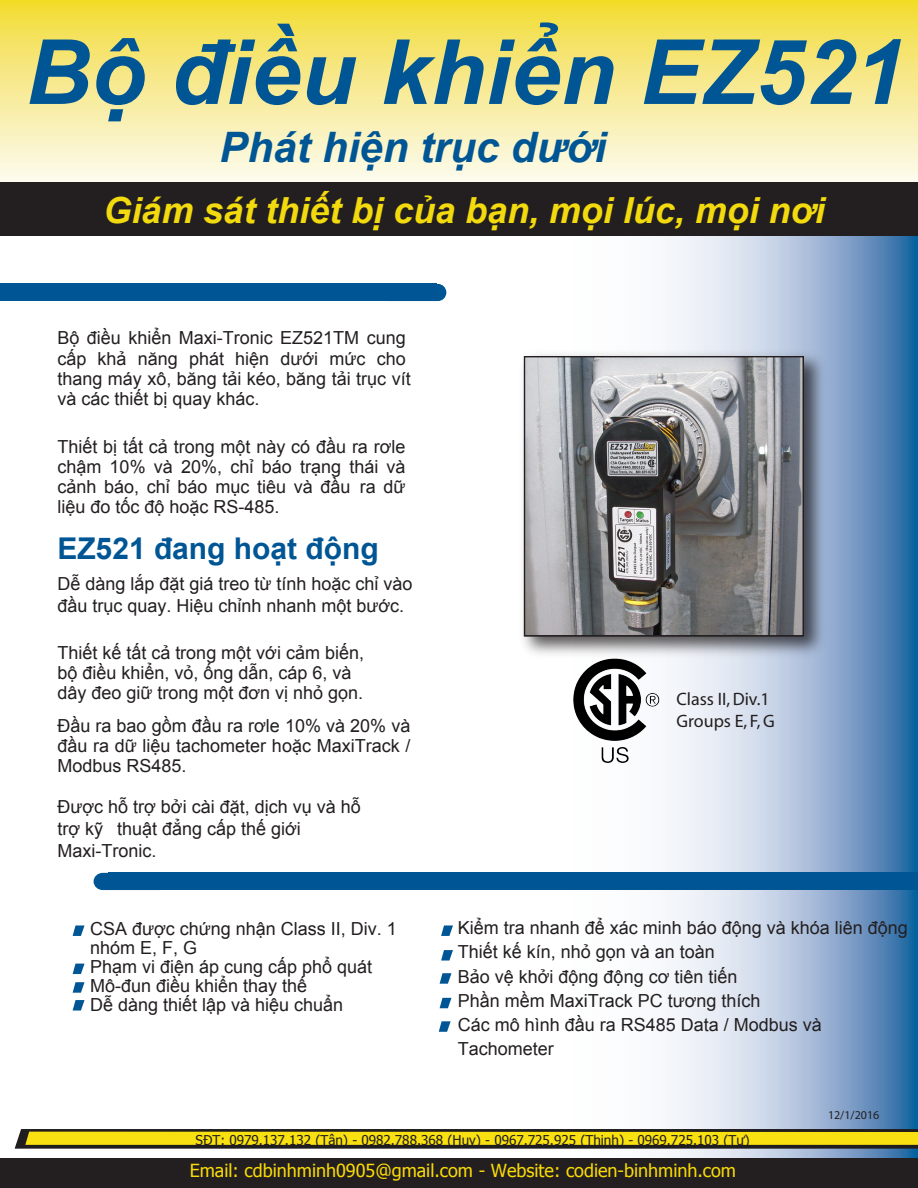
<style>
.page{position:relative;width:918px;height:1188px;background:#fff}
.page>*{position:absolute;margin:0;border:0;box-sizing:border-box;transform-origin:0 0}
.t1{font:italic 700 90px "Arial";color:#005694}
.t2{font:italic 700 42px "Arial";color:#005694}
.t3{font:italic 700 36px "Arial";color:#f2da0e}
.t4{font:700 30px "Arial";color:#005694}
.t5{font:18px/20.1px "Arial";color:#231f20}
.t6{font:18px "Tahoma";color:#fadb06}
.t7{font:18px/21.6px "Myriad";color:#231f20}
.t8{font:13.5px "Tahoma";color:#201d1e}
.t9{font:12px "Myriad";color:#231f20}
</style>
<div class="page">
<svg style="left:455px;top:235px;width:463px;height:923px"></svg>
<div style="left:0;top:0;width:918px;height:196px;background:linear-gradient(to bottom,#f2db35,#fdfdff)"></div>
<div style="left:378px;top:284px;width:68px;height:17px;background:#005694;border-radius:8px"></div>
<div style="left:0;top:284px;width:437px;height:17px;background:#005694"></div>
<div style="left:109px;top:873px;width:809px;height:17px;background:#005694"></div>
<svg style="left:94px;top:873px;width:15px;height:17px"></svg>
<svg style="left:73px;top:925px;width:12px;height:11px"></svg>
<svg style="left:73px;top:964px;width:12px;height:10px"></svg>
<svg style="left:73px;top:982px;width:12px;height:11px"></svg>
<svg style="left:73px;top:1000px;width:12px;height:11px"></svg>
<svg style="left:441px;top:925px;width:12px;height:11px"></svg>
<svg style="left:441px;top:950px;width:12px;height:11px"></svg>
<svg style="left:440px;top:973px;width:11px;height:11px"></svg>
<svg style="left:440px;top:998px;width:11px;height:10px"></svg>
<div style="left:0;top:1158px;width:918px;height:30px;background:#231f20"></div>
<div style="left:0;top:182px;width:918px;height:53px;background:#231f20"></div>
<svg style="left:439px;top:1021px;width:12px;height:11px"></svg>
<img style="left:573px;top:663px;width:86px;height:100px">
<img style="left:514px;top:346px;width:317px;height:317px">
<img style="left:526px;top:358px;width:276px;height:276px">
<div style="left:524px;top:356px;width:280px;height:280px;border:1px solid #231f20"></div>
<svg style="left:15px;top:1075px;width:903px;height:74px"></svg>
<h1 class="t1" style="left:26px;top:22px;width:881px">Bộ điều khiển EZ521</h1>
<h2 class="t2" style="left:220px;top:124px;width:388px">Phát hiện trục dưới</h2>
<h3 class="t3" style="left:103px;top:190px;width:723px">Giám sát thiết bị của bạn, mọi lúc, mọi nơi</h3>
<p class="t5" style="left:57px;top:328px;width:355px">Bộ điều khiển Maxi-Tronic EZ521TM cung cấp khả năng phát hiện dưới mức cho thang máy xô, băng tải kéo, băng tải trục vít và các thiết bị quay khác.</p>
<p class="t5" style="left:57px;top:436px;width:350px;text-align:justify">Thiết bị tất cả trong một này có đầu ra rơle chậm 10% và 20%, chỉ báo trạng thái và cảnh báo, chỉ báo mục tiêu và đầu ra dữ liệu đo tốc độ hoặc RS-485.</p>
<h3 class="t4" style="left:57px;top:532px;width:323px">EZ521 đang hoạt động</h3>
<p class="t5" style="left:57px;top:573px;width:356px;line-height:22.4px">Dễ dàng lắp đặt giá treo từ tính hoặc chỉ vào đầu trục quay. Hiệu chỉnh nhanh một bước.</p>
<p class="t5" style="left:57px;top:642px;width:308px">Thiết kế tất cả trong một với cảm biến, bộ điều khiển, vỏ, ống dẫn, cáp 6, và dây đeo giữ trong một đơn vị nhỏ gọn.</p>
<p class="t5" style="left:57px;top:715px;width:354px;text-align:justify">Đầu ra bao gồm đầu ra rơle 10% và 20% và đầu ra dữ liệu tachometer hoặc MaxiTrack / Modbus RS485.</p>
<p class="t5" style="left:57px;top:795px;width:305px;line-height:22.4px">Được hỗ trợ bởi cài đặt, dịch vụ và hỗ trợ kỹ thuật đẳng cấp thế giới<br>Maxi-Tronic.</p>
<p class="t7" style="left:676px;top:689px;width:100px">Class II, Div.1<br>Groups E, F, G</p>
<p class="t5" style="left:90px;top:920px;width:308px;line-height:18.9px">CSA được chứng nhận Class II, Div. 1 nhóm E, F, G<br>Phạm vi điện áp cung cấp phổ quát<br>Mô-đun điều khiển thay thế<br>Dễ dàng thiết lập và hiệu chuẩn</p>
<p class="t5" style="left:458px;top:916px;width:452px;line-height:24.2px">Kiểm tra nhanh để xác minh báo động và khóa liên động<br>Thiết kế kín, nhỏ gọn và an toàn<br>Bảo vệ khởi động động cơ tiên tiến<br>Phần mềm MaxiTrack PC tương thích<br>Các mô hình đầu ra RS485 Data / Modbus và<br>Tachometer</p>
<p class="t8" style="left:196px;top:1132px;width:556px">SĐT: 0979.137.132 (Tân) - 0982.788.368 (Huy) - 0967.725.925 (Thịnh) - 0969.725.103 (Tự)</p>
<p class="t6" style="left:190px;top:1159px;width:548px">Email: cdbinhminh0905@gmail.com - Website: codien-binhminh.com</p>
<p class="t9" style="left:828px;top:1109px;width:53px">12/1/2016</p>
</div>
